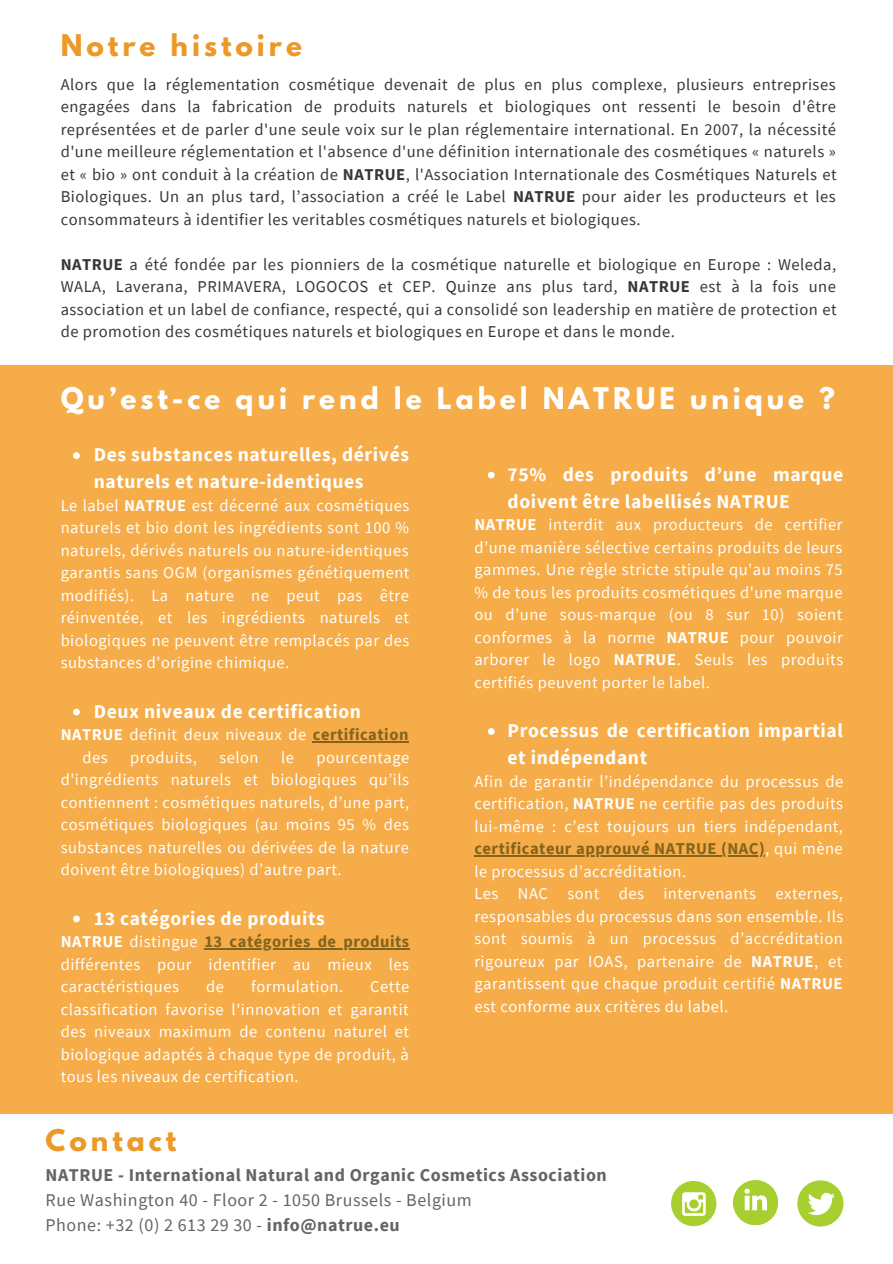
<style>
.page{position:relative;width:893px;height:1264px;background:#fff}
.page>*{position:absolute;margin:0;border:0;box-sizing:border-box;transform-origin:0 0}
.t1{font:700 26.4px "League Spartan";letter-spacing:.15em;color:#fff}
.t2{font:700 26.4px "League Spartan";letter-spacing:.15em;color:#ed9927}
.t3{font:700 19.5px/27px "Source Sans Pro";letter-spacing:.03em;color:#fff}
.t4{font:18px "Source Sans Pro";letter-spacing:.03em;color:#676361}
.t5{font:700 18px "Source Sans Pro";letter-spacing:.03em;color:#676361}
.t6{font:16.5px/22.5px "Source Sans Pro";letter-spacing:.03em;color:#fff;text-align:justify}
.t7{font:16.5px/22.5px "Source Sans Pro";letter-spacing:.03em;color:#373737;text-align:justify}
.s1{font-weight:700}
.s2{font-weight:700;color:#82641d}
</style>
<div class="page">
<div style="left:0;top:366px;width:892px;height:747px;background:#f6ac48"></div>
<div style="left:797px;top:1180px;width:46px;height:46px;background:#a8cf30;border-radius:50%"></div>
<svg style="left:808px;top:1192px;width:26px;height:22px"></svg>
<div style="left:671px;top:1180px;width:45px;height:46px;background:#a8cf30;border-radius:50%"></div>
<svg style="left:682px;top:1192px;width:23px;height:23px"></svg>
<svg style="left:732px;top:1179px;width:45px;height:45px"></svg>
<svg style="left:739px;top:1186px;width:39px;height:40px"></svg>
<svg style="left:73px;top:452px;width:7px;height:7px"></svg>
<svg style="left:73px;top:708px;width:7px;height:7px"></svg>
<svg style="left:73px;top:915px;width:7px;height:7px"></svg>
<hr style="left:313px;top:741px;width:96px;height:1px;background:#82641d">
<hr style="left:204px;top:948px;width:205px;height:1px;background:#82641d">
<svg style="left:488px;top:471px;width:6px;height:7px"></svg>
<svg style="left:488px;top:728px;width:6px;height:7px"></svg>
<hr style="left:474px;top:855px;width:291px;height:1px;background:#82641d">
<p class="t2" style="left:61px;top:32px;width:243px">Notre histoire</p>
<p class="t7" style="left:61px;top:73px;width:777px">Alors que la réglementation cosmétique devenait de plus en plus complexe, plusieurs entreprises engagées dans la fabrication de produits naturels et biologiques ont ressenti le besoin d'être représentées et de parler d'une seule voix sur le plan réglementaire international. En 2007, la nécessité d'une meilleure réglementation et l'absence d'une définition internationale des cosmétiques « naturels » et « bio » ont conduit à la création de <span class="s1">NATRUE</span>, l'Association Internationale des Cosmétiques Naturels et Biologiques. Un an plus tard, l’association a créé le Label <span class="s1">NATRUE</span> pour aider les producteurs et les consommateurs à identifier les veritables cosmétiques naturels et biologiques.</p>
<p class="t7" style="left:61px;top:252px;width:777px"><span class="s1">NATRUE</span> a été fondée par les pionniers de la cosmétique naturelle et biologique en Europe : Weleda, WALA, Laverana, PRIMAVERA, LOGOCOS et CEP. Quinze ans plus tard, <span class="s1">NATRUE</span> est à la fois une association et un label de confiance, respecté, qui a consolidé son leadership en matière de protection et de promotion des cosmétiques naturels et biologiques en Europe et dans le monde.</p>
<p class="t1" style="left:61px;top:385px;width:775px">Qu’est-ce qui rend le Label NATRUE unique ?</p>
<p class="t3" style="left:94px;top:441px;width:316px">Des substances naturelles, dérivés naturels et nature-identiques</p>
<p class="t6" style="left:61px;top:493px;width:350px">Le label <span class="s1">NATRUE</span> est décerné aux cosmétiques naturels et bio dont les ingrédients sont 100 % naturels, dérivés naturels ou nature-identiques garantis sans OGM (organismes génétiquement modifiés). La nature ne peut pas être réinventée, et les ingrédients naturels et biologiques ne peuvent être remplacés par des substances d'origine chimique.</p>
<p class="t3" style="left:94px;top:697px;width:268px">Deux niveaux de certification</p>
<p class="t6" style="left:82px;top:723px;width:327px;text-indent:-22px"><span class="s1">NATRUE</span> definit deux niveaux de <span class="s2">certification </span>des</p>
<p class="t6" style="left:130px;top:745px;width:68px">produits,</p>
<p class="t6" style="left:219px;top:745px;width:41px">selon</p>
<p class="t6" style="left:281px;top:745px;width:14px">le</p>
<p class="t6" style="left:61px;top:745px;width:350px;text-indent:256px">pourcentage d'ingrédients naturels et biologiques qu’ils contiennent : cosmétiques naturels, d’une part, cosmétiques biologiques (au moins 95 % des substances naturelles ou dérivées de la nature doivent être biologiques) d’autre part.</p>
<p class="t3" style="left:94px;top:904px;width:232px">13 catégories de produits</p>
<p class="t6" style="left:61px;top:930px;width:350px"><span class="s1">NATRUE</span> distingue <span class="s2">13 catégories de produits </span>différentes pour identifier au mieux les caractéristiques</p>
<p class="t6" style="left:206px;top:974px;width:19px">de</p>
<p class="t6" style="left:251px;top:974px;width:93px">formulation.</p>
<p class="t6" style="left:61px;top:974px;width:350px;text-indent:309px">Cette classification favorise l'innovation et garantit des niveaux maximum de contenu naturel et biologique adaptés à chaque type de produit, à tous les niveaux de certification.</p>
<p class="t2" style="left:46px;top:1127px;width:132px">Contact</p>
<p class="t3" style="left:507px;top:460px;width:337px">75% des produits d’une marque doivent être labellisés NATRUE</p>
<p class="t6" style="left:474px;top:513px;width:370px"><span class="s1">NATRUE</span> interdit aux producteurs de certifier d’une manière sélective certains produits de leurs gammes. Une règle stricte stipule qu'au moins 75 % de tous les produits cosmétiques d'une marque ou d’une sous-marque (ou 8 sur 10) soient conformes à la norme <span class="s1">NATRUE</span> pour pouvoir arborer le logo <span class="s1">NATRUE</span>. Seuls les produits certifiés peuvent porter le label.</p>
<p class="t3" style="left:507px;top:716px;width:337px">Processus de certification impartial et indépendant</p>
<p class="t6" style="left:474px;top:769px;width:370px">Afin de garantir l’indépendance du processus de certification, <span class="s1">NATRUE</span> ne certifie pas des produits lui-même : c’est toujours un tiers indépendant, <span class="s2">certificateur approuvé NATRUE (NAC)</span>, qui mène le processus d’accréditation.</p>
<p class="t6" style="left:474px;top:882px;width:370px">Les NAC sont des intervenants externes, responsables du processus dans son ensemble. Ils sont soumis à un processus d’accréditation rigoureux par IOAS, partenaire de <span class="s1">NATRUE</span>, et garantissent que chaque produit certifié <span class="s1">NATRUE </span>est conforme aux critères du label.</p>
<p class="t5" style="left:46px;top:1163px;width:562px">NATRUE - International Natural and Organic Cosmetics Association</p>
<p class="t4" style="left:46px;top:1188px;width:428px">Rue Washington 40 - Floor 2 - 1050 Brussels - Belgium</p>
<p class="t4" style="left:46px;top:1212px;width:356px">Phone: +32 (0) 2 613 29 30 - <span class="s1">info@natrue.eu</span></p>
</div>
